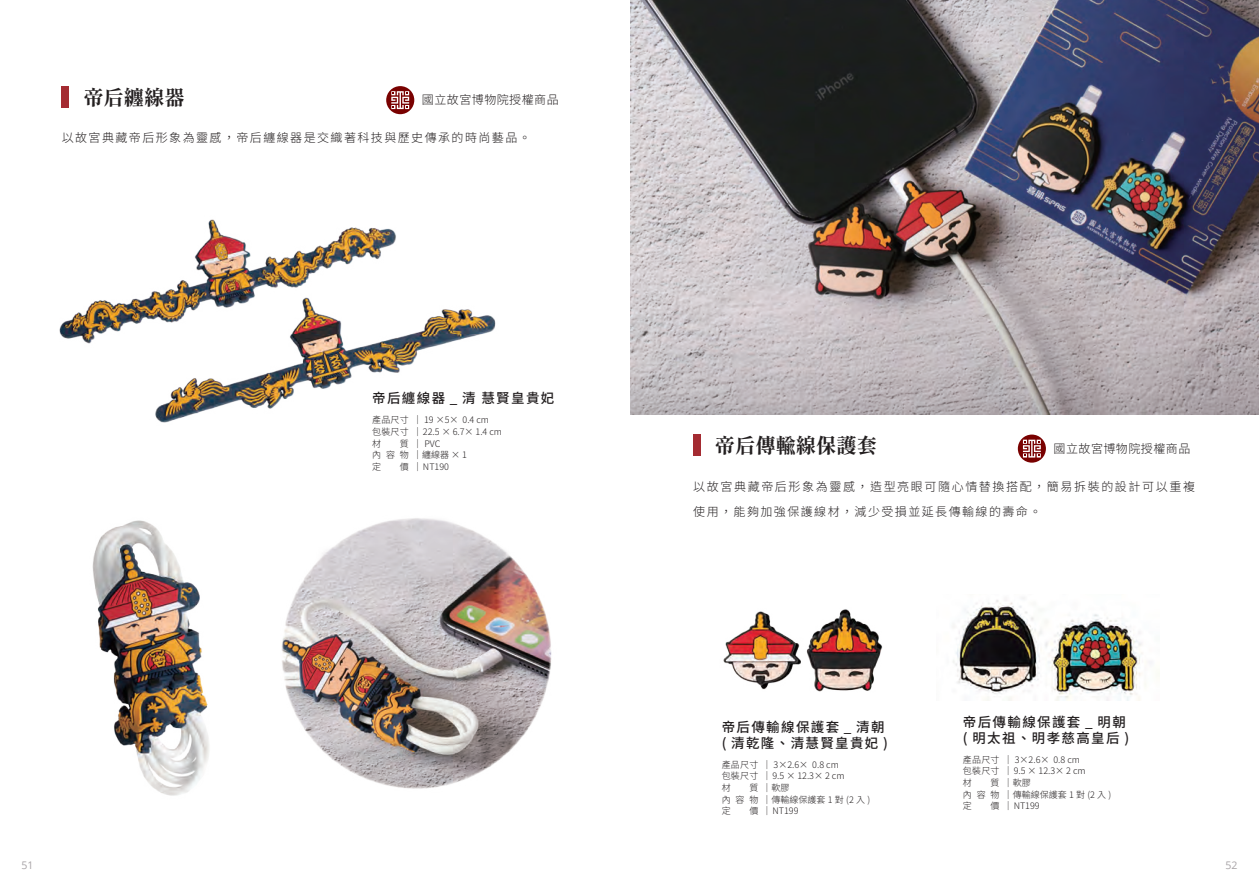
<style>
.page{position:relative;width:1259px;height:893px;background:#fff}
.page>*{position:absolute;margin:0;border:0;box-sizing:border-box;transform-origin:0 0}
.t1{font:20.25px "Gen Ryu Min TW B";color:#231f20}
.t2{font:500 13.5px/16.2px "Noto Sans CJ Ktc";letter-spacing:.1em;color:#231f20}
.t3{font:300 12px/25.2px "Noto Sans CJ Ktc";letter-spacing:.12em;color:#231f20}
.t4{font:300 12px "Noto Sans CJ Ktc";letter-spacing:.04em;color:#231f20}
.t5{font:10.5px "Open Sans";color:#a8a4a7}
.t6{font:300 9px/11.7px "Noto Sans CJ Ktc";color:#231f20;text-align:justify}
</style>
<div class="page">
<div style="left:62px;top:86px;width:7px;height:22px;background:#a42b32"></div>
<svg style="left:386px;top:86px;width:28px;height:28px"></svg>
<div style="left:693px;top:435px;width:7px;height:21px;background:#a42b32"></div>
<svg style="left:1017px;top:435px;width:29px;height:28px"></svg>
<img style="left:59px;top:219px;width:437px;height:204px">
<img style="left:281px;top:518px;width:271px;height:271px">
<img style="left:92px;top:520px;width:117px;height:276px">
<img style="left:631px;top:0;width:628px;height:414px">
<img style="left:723px;top:609px;width:160px;height:83px">
<img style="left:953px;top:598px;width:206px;height:102px">
<h1 class="t1" style="left:83px;top:86px;width:103px">帝后纏線器</h1>
<h3 class="t4" style="left:422px;top:93px;width:138px">國立故宮博物院授權商品</h3>
<h3 class="t3" style="left:62px;top:125px;width:470px">以故宮典藏帝后形象為靈感，帝后纏線器是交織著科技與歷史傳承的時尚藝品。</h3>
<h2 class="t2" style="left:372px;top:390px;width:184px">帝后纏線器 _ 清 慧賢皇貴妃</h2>
<p class="t6" style="left:413px;top:414px;width:90px;text-align:left">│ 19 ×5× 0.4 cm │22.5 × 6.7× 1.4 cm │ PVC<br>│纏線器 × 1 │NT190</p>
<p class="t6" style="left:372px;top:414px;width:38px">產品尺寸包裝尺寸材</p>
<p class="t6" style="left:372px;top:438px;width:38px;text-indent:28px">質內容物定</p>
<p class="t6" style="left:400px;top:461px;width:10px">價</p>
<h1 class="t1" style="left:715px;top:434px;width:163px">帝后傳輸線保護套</h1>
<h3 class="t4" style="left:1053px;top:442px;width:138px">國立故宮博物院授權商品</h3>
<h3 class="t3" style="left:693px;top:474px;width:503px">以故宮典藏帝后形象為靈感，造型亮眼可隨心情替換搭配，簡易拆裝的設計可以重複使用，能夠加強保護線材，減少受損並延長傳輸線的壽命。</h3>
<h2 class="t2" style="left:722px;top:719px;width:168px">帝后傳輸線保護套 _ 清朝( 清乾隆、清慧賢皇貴妃 )</h2>
<p class="t6" style="left:762px;top:759px;width:109px;text-align:left">│ 3×2.6× 0.8 cm<br>│9.5 × 12.3× 2 cm<br>│軟膠<br>│傳輸線保護套 1 對 (2 入 ) │NT199</p>
<p class="t6" style="left:722px;top:759px;width:38px">產品尺寸包裝尺寸材</p>
<p class="t6" style="left:722px;top:782px;width:38px;text-indent:28px">質內容物定</p>
<p class="t6" style="left:749px;top:805px;width:10px">價</p>
<h2 class="t2" style="left:963px;top:714px;width:168px">帝后傳輸線保護套 _ 明朝( 明太祖、明孝慈高皇后 )</h2>
<p class="t6" style="left:1003px;top:754px;width:109px;text-align:left">│ 3×2.6× 0.8 cm<br>│9.5 × 12.3× 2 cm<br>│軟膠<br>│傳輸線保護套 1 對 (2 入 ) │NT199</p>
<p class="t6" style="left:963px;top:754px;width:38px">產品尺寸包裝尺寸材</p>
<p class="t6" style="left:963px;top:777px;width:38px;text-indent:28px">質內容物定</p>
<p class="t6" style="left:990px;top:800px;width:10px">價</p>
<p class="t5" style="left:21px;top:858px;width:14px">51</p>
<p class="t5" style="left:1225px;top:858px;width:14px">52</p>
</div>
